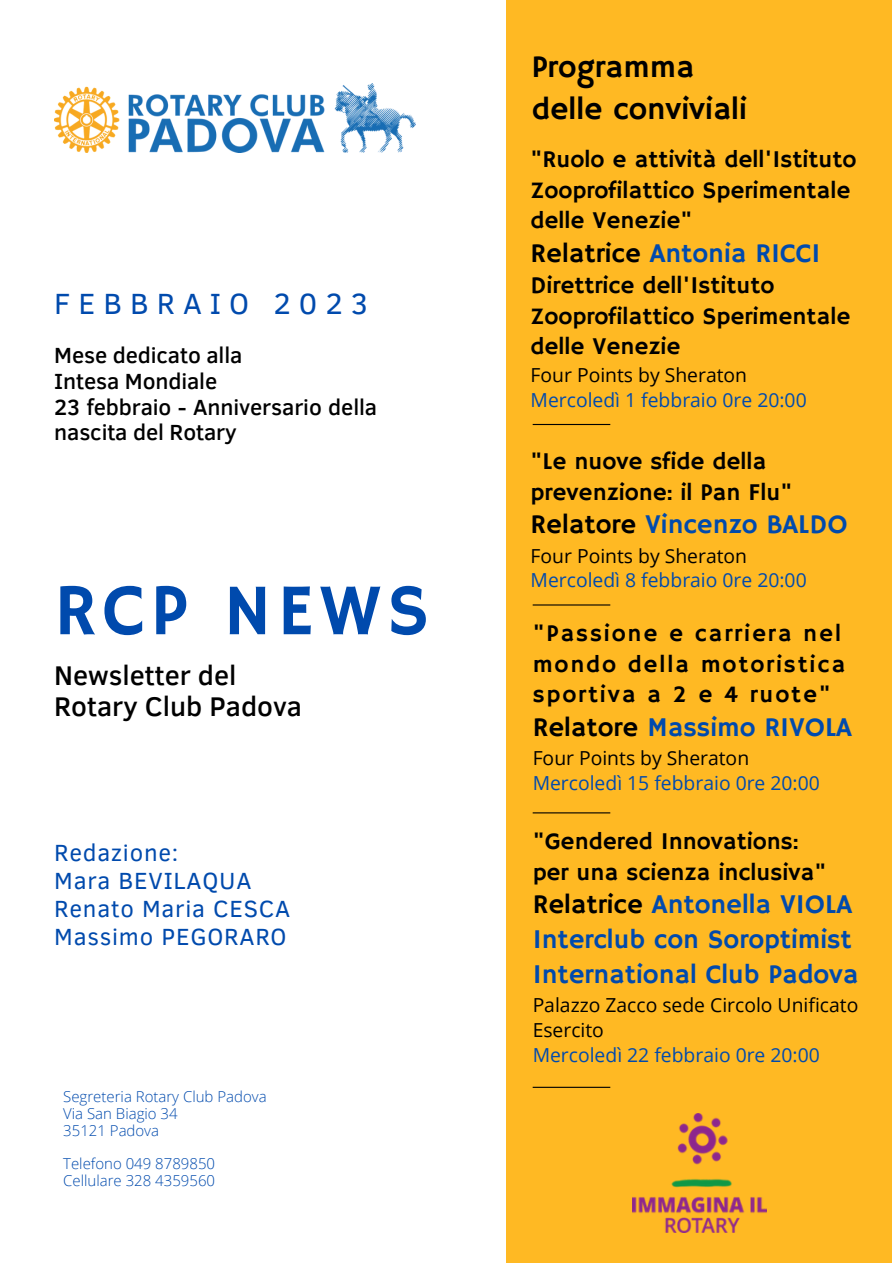
<style>
.page{position:relative;width:893px;height:1264px;background:#fff}
.page>*{position:absolute;margin:0;border:0;box-sizing:border-box;transform-origin:0 0}
.t1{font:73.05px "Hammersmith One";letter-spacing:.08em;color:#004aad}
.t2{font:31.5px/41.5px "Hammersmith One";color:#000}
.t3{font:30px "Clear Sans";letter-spacing:.27em;color:#004aad}
.t4{font:500 27.75px/30.3px "Clear Sans";color:#000}
.t5{font:27px/34.8px "Hammersmith One";color:#004aad}
.t6{font:24px/30.3px "Hammersmith One";color:#000}
.t7{font:24px/30.3px "Hammersmith One";letter-spacing:.075em;color:#000}
.t8{font:24px/28px "Clear Sans";letter-spacing:.035em;color:#004aad}
.t9{font:500 22.5px/25.8px "Clear Sans";letter-spacing:-.005em;color:#000}
.t10{font:19.35px "Open Sans";color:#004aad}
.t11{font:19.35px/24.8px "Open Sans";color:#000}
.t12{font:300 15px/16.8px "Open Sans";color:#004aad}
.s1{color:#000}
</style>
<div class="page">
<div style="left:506px;top:0;width:386px;height:1262px;background:#ffb923"></div>
<hr style="left:532px;top:424px;width:78px;height:1px;background:#000">
<img style="left:633px;top:1113px;width:133px;height:119px">
<img style="left:54px;top:84px;width:361px;height:68px">
<hr style="left:532px;top:604px;width:78px;height:1px;background:#000">
<hr style="left:532px;top:812px;width:78px;height:1px;background:#000">
<hr style="left:532px;top:1086px;width:78px;height:1px;background:#000">
<p class="t3" style="left:54px;top:282px;width:315px">FEBBRAIO 2023</p>
<p class="t9" style="left:54px;top:341px;width:324px">Mese dedicato alla<br>Intesa Mondiale<br>23 febbraio - Anniversario della nascita del Rotary</p>
<h1 class="t1" style="left:54px;top:568px;width:376px">RCP NEWS</h1>
<p class="t4" style="left:54px;top:659px;width:249px">Newsletter del<br>Rotary Club Padova</p>
<p class="t8" style="left:54px;top:836px;width:237px">Redazione:<br>Mara BEVILAQUA<br>Renato Maria CESCA<br>Massimo PEGORARO</p>
<p class="t12" style="left:63px;top:1087px;width:205px">Segreteria Rotary Club Padova<br>Via San Biagio 34<br>35121 Padova</p>
<p class="t12" style="left:63px;top:1155px;width:153px">Telefono 049 8789850<br>Cellulare 328 4359560</p>
<h2 class="t2" style="left:531px;top:47px;width:217px">Programma delle conviviali</h2>
<p class="t6" style="left:530px;top:146px;width:327px">"Ruolo e attività dell'Istituto<br>Zooprofilattico Sperimentale delle Venezie"</p>
<p class="t5" style="left:530px;top:237px;width:291px"><span class="s1">Relatrice</span> Antonia RICCI</p>
<p class="t6" style="left:530px;top:271px;width:321px">Direttrice dell'Istituto<br>Zooprofilattico Sperimentale delle Venezie</p>
<p class="t11" style="left:530px;top:362px;width:218px">Four Points by Sheraton</p>
<p class="t10" style="left:530px;top:386px;width:277px">Mercoledì 1 febbraio 0re 20:00</p>
<p class="t6" style="left:530px;top:447px;width:263px">"Le nuove sfide della prevenzione: il Pan Flu"</p>
<p class="t5" style="left:530px;top:508px;width:318px"><span class="s1">Relatore</span> Vincenzo BALDO</p>
<p class="t11" style="left:530px;top:543px;width:218px">Four Points by Sheraton</p>
<p class="t10" style="left:530px;top:566px;width:277px">Mercoledì 8 febbraio 0re 20:00</p>
<p class="t7" style="left:532px;top:619px;width:314px">"Passione e carriera nel mondo della motoristica sportiva a 2 e 4 ruote"</p>
<p class="t5" style="left:532px;top:711px;width:321px"><span class="s1">Relatore</span> Massimo RIVOLA</p>
<p class="t11" style="left:532px;top:745px;width:218px">Four Points by Sheraton</p>
<p class="t10" style="left:532px;top:769px;width:288px">Mercoledì 15 febbraio 0re 20:00</p>
<p class="t6" style="left:532px;top:827px;width:295px">"Gendered Innovations: per una scienza inclusiva"</p>
<p class="t5" style="left:532px;top:888px;width:327px"><span class="s1">Relatrice</span> Antonella VIOLA<br>Interclub con Soroptimist<br>International Club Padova</p>
<p class="t11" style="left:532px;top:992px;width:327px">Palazzo Zacco sede Circolo Unificato<br>Esercito</p>
<p class="t10" style="left:532px;top:1041px;width:288px">Mercoledì 22 febbraio 0re 20:00</p>
</div>
